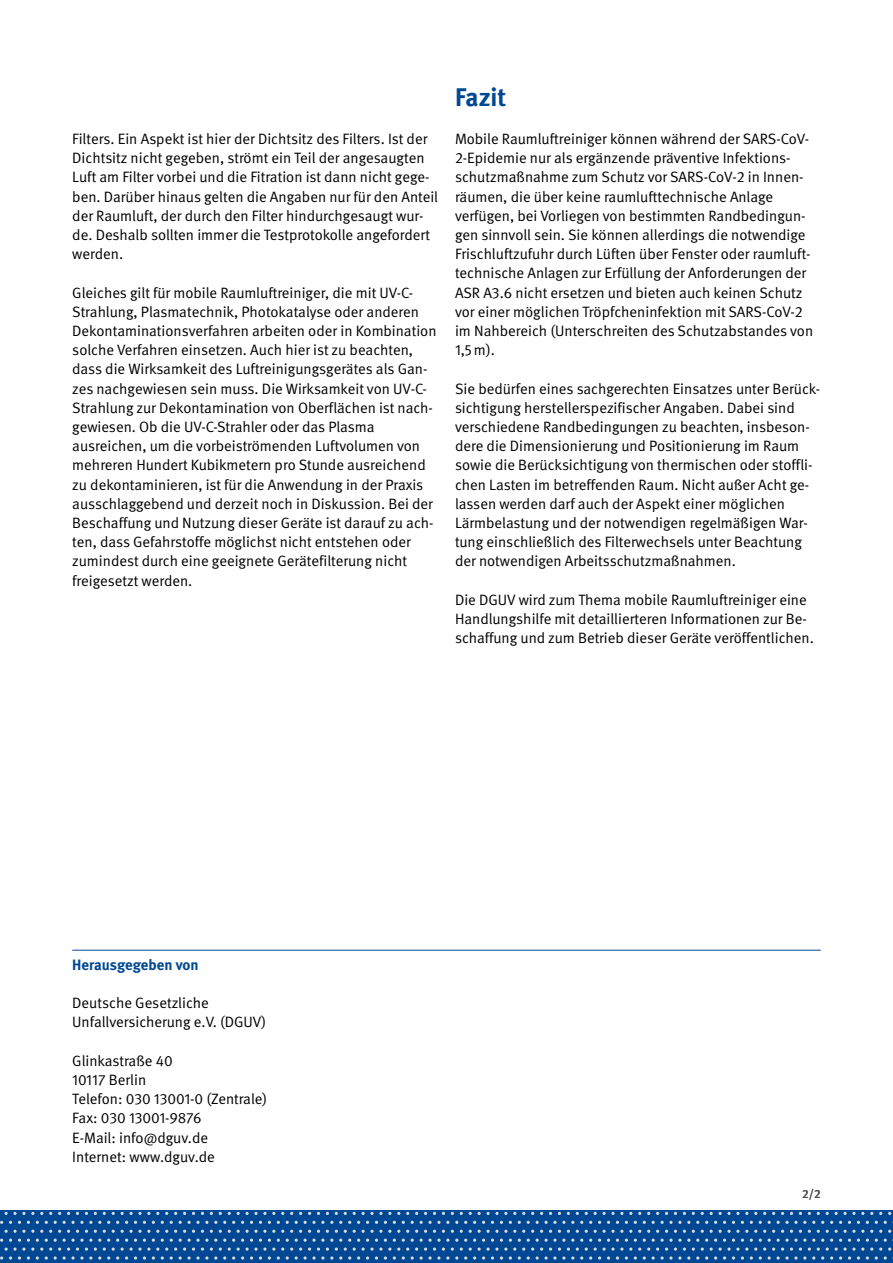
<style>
.page{position:relative;width:893px;height:1263px;background:#fff}
.page>*{position:absolute;margin:0;border:0;box-sizing:border-box;transform-origin:0 0}
.Überschriften_H2{font:700 25.5px "DGUV Meta";letter-spacing:-.005em;color:#004893}
.Fließtext_FT{font:15px/19.2px "DGUV Meta";color:#000}
.Fließtext_FT-2{font:700 15px "DGUV Meta";color:#004893}
.t1{font:500 12px "DGUV Meta";color:#565655}
</style>
<div class="page">
<div style="left:0;top:1211px;width:893px;height:52px;background:#004893"></div>
<svg style="left:121px;top:1212px;width:29px;height:3px"></svg>
<svg style="left:237px;top:1212px;width:38px;height:3px"></svg>
<svg style="left:353px;top:1212px;width:38px;height:3px"></svg>
<svg style="left:478px;top:1212px;width:29px;height:3px"></svg>
<svg style="left:594px;top:1212px;width:29px;height:3px"></svg>
<svg style="left:710px;top:1212px;width:29px;height:3px"></svg>
<svg style="left:826px;top:1212px;width:38px;height:3px"></svg>
<svg style="left:179px;top:1221px;width:38px;height:3px"></svg>
<svg style="left:295px;top:1221px;width:38px;height:3px"></svg>
<svg style="left:420px;top:1221px;width:29px;height:3px"></svg>
<svg style="left:536px;top:1221px;width:29px;height:3px"></svg>
<svg style="left:652px;top:1221px;width:29px;height:3px"></svg>
<svg style="left:768px;top:1221px;width:38px;height:3px"></svg>
<svg style="left:884px;top:1221px;width:9px;height:3px"></svg>
<svg style="left:366px;top:1230px;width:347px;height:29px"></svg>
<svg style="left:714px;top:1230px;width:179px;height:29px"></svg>
<svg style="left:5px;top:1212px;width:29px;height:3px"></svg>
<svg style="left:63px;top:1221px;width:29px;height:3px"></svg>
<svg style="left:0;top:1230px;width:365px;height:29px"></svg>
<hr style="left:72px;top:950px;width:749px;height:1px;background:#004893">
<p class="Fließtext_FT" style="left:72px;top:130px;width:367px">Filters. Ein Aspekt ist hier der Dichtsitz des Filters. Ist der Dichtsitz nicht gegeben, strömt ein Teil der angesaugten Luft am Filter vorbei und die Fitration ist dann nicht gege&shy;ben. Darüber hinaus gelten die Angaben nur für den Anteil der Raumluft, der durch den Filter hindurchgesaugt wur&shy;de. Deshalb sollten immer die Testprotokolle angefordert werden.</p>
<p class="Fließtext_FT" style="left:72px;top:283px;width:366px">Gleiches gilt für mobile Raumluftreiniger, die mit UV-C-Strahlung, Plasmatechnik, Photokatalyse oder anderen Dekontaminationsverfahren arbeiten oder in Kombination solche Verfahren einsetzen. Auch hier ist zu beachten, dass die Wirksamkeit des Luftreinigungsgerätes als Gan&shy;zes nachgewiesen sein muss. Die Wirksamkeit von UV-C-Strahlung zur Dekontamination von Oberflächen ist nach&shy;gewiesen. Ob die UV-C-Strahler oder das Plasma ausreichen, um die vorbeiströmenden Luftvolumen von mehreren Hundert Kubikmetern pro Stunde ausreichend zu dekontaminieren, ist für die Anwendung in der Praxis ausschlaggebend und derzeit noch in Diskussion. Bei der Beschaffung und Nutzung dieser Geräte ist darauf zu ach&shy;ten, dass Gefahrstoffe möglichst nicht entstehen oder zumindest durch eine geeignete Gerätefilterung nicht freigesetzt werden.</p>
<h2 class="Überschriften_H2" style="left:455px;top:82px;width:53px">Fazit</h2>
<p class="Fließtext_FT" style="left:455px;top:130px;width:360px">Mobile Raumluftreiniger können während der SARS-CoV-2-Epidemie nur als ergänzende präventive Infektions&shy;schutzmaßnahme zum Schutz vor SARS-CoV-2 in Innen&shy;räumen, die über keine raumlufttechnische Anlage verfügen, bei Vorliegen von bestimmten Randbedingun&shy;gen sinnvoll sein. Sie können allerdings die notwendige Frischluftzufuhr durch Lüften über Fenster oder raumluft&shy;technische Anlagen zur Erfüllung der Anforderungen der ASR A3.6 nicht ersetzen und bieten auch keinen Schutz vor einer möglichen Tröpfcheninfektion mit SARS-CoV-2 im Nahbereich (Unterschreiten des Schutzabstandes von 1,5m).</p>
<p class="Fließtext_FT" style="left:455px;top:379px;width:367px">Sie bedürfen eines sachgerechten Einsatzes unter Berück&shy;sichtigung herstellerspezifischer Angaben. Dabei sind verschiedene Randbedingungen zu beachten, insbeson&shy;dere die Dimensionierung und Positionierung im Raum sowie die Berücksichtigung von thermischen oder stoffli&shy;chen Lasten im betreffenden Raum. Nicht außer Acht ge&shy;lassen werden darf auch der Aspekt einer möglichen Lärmbelastung und der notwendigen regelmäßigen War&shy;tung einschließlich des Filterwechsels unter Beachtung der notwendigen Arbeitsschutzmaßnahmen.</p>
<p class="Fließtext_FT" style="left:455px;top:590px;width:360px">Die DGUV wird zum Thema mobile Raumluftreiniger eine<br>Handlungshilfe mit detaillierteren Informationen zur Be&shy;schaffung und zum Betrieb dieser Geräte veröffentlichen.</p>
<p class="Fließtext_FT-2" style="left:72px;top:955px;width:128px">Herausgegeben von</p>
<p class="Fließtext_FT" style="left:72px;top:994px;width:195px">Deutsche Gesetzliche<br>Unfallversicherung e.V. (DGUV)</p>
<p class="Fließtext_FT" style="left:72px;top:1051px;width:102px">Glinkastraße 40</p>
<p class="Fließtext_FT" style="left:72px;top:1070px;width:75px">10117 Berlin</p>
<p class="Fließtext_FT" style="left:72px;top:1090px;width:197px">Telefon: 030 13001-0 (Zentrale)</p>
<p class="Fließtext_FT" style="left:72px;top:1109px;width:131px">Fax: 030 13001-9876</p>
<p class="Fließtext_FT" style="left:72px;top:1128px;width:137px">E-Mail: info@dguv.de</p>
<p class="Fließtext_FT" style="left:72px;top:1147px;width:144px">Internet: www.dguv.de</p>
<p class="t1" style="left:802px;top:1186px;width:20px">2/2</p>
</div>
